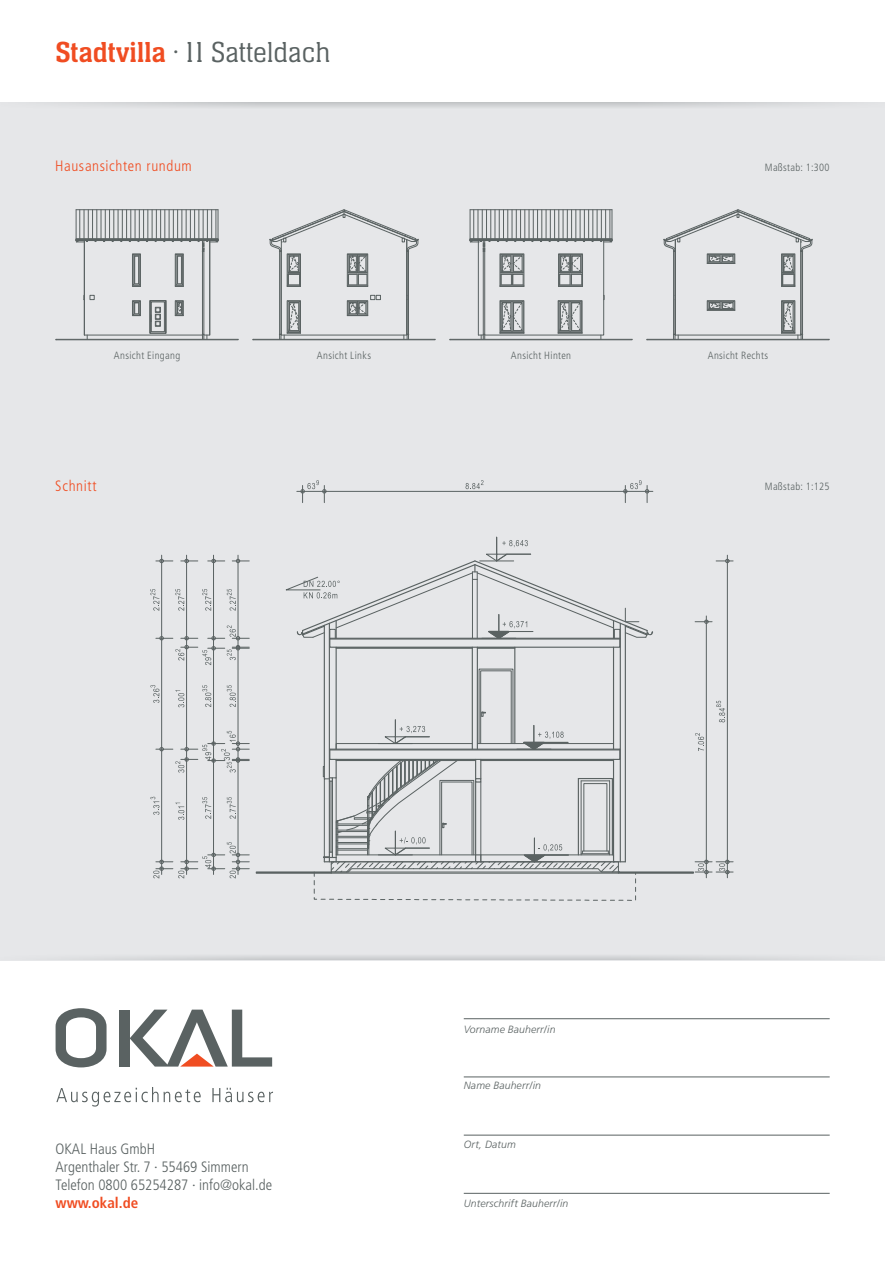
<style>
.page{position:relative;width:885px;height:1263px;background:#fff}
.page>*{position:absolute;margin:0;border:0;box-sizing:border-box;transform-origin:0 0}
.t1{font:300 30px "Neue Aachen Pro";color:#5a6262}
.t2{font:300 condensed 15px/18px "Frutiger";color:#5a6262}
.Head_neue_futura{font:300 condensed 15px "Frutiger";letter-spacing:.04em;color:#f04d22}
.t3{font:700 condensed 15px "Frutiger";color:#f04d22}
.techn_daten{font:300 condensed 10.5px "Frutiger";letter-spacing:.03em;color:#5a6262}
.Copx_neue_Futura{font:italic 300 10.5px "Frutiger";letter-spacing:.01em;color:#5a6262}
.s1{font-weight:400;color:#f04d22}
</style>
<div class="page">
<div style="left:0;top:102px;width:884px;height:858px;background:#e6e7e9"></div>
<svg style="left:69px;top:102px;width:756px;height:5px;fill:#d1d3d5"></svg>
<svg style="left:83px;top:956px;width:727px;height:4px;fill:#d3d5d6"></svg>
<hr style="left:463px;top:1135px;width:366px;height:1px;background:#5a6262">
<hr style="left:463px;top:1193px;width:366px;height:1px;background:#5a6262">
<hr style="left:463px;top:1018px;width:366px;height:1px;background:#5a6262">
<hr style="left:463px;top:1077px;width:366px;height:1px;background:#5a6262">
<svg style="left:482px;top:711px;width:4px;height:6px"></svg>
<div style="left:478px;top:669px;width:35px;height:75px;border:1px solid #5a6262"></div>
<div style="left:617px;top:871px;width:76px;height:3px;border:1px solid #5a6262"></div>
<div style="left:256px;top:871px;width:76px;height:3px;border:1px solid #5a6262"></div>
<hr style="left:324px;top:625px;width:1px;height:154px;background:#5a6262">
<hr style="left:624px;top:625px;width:2px;height:237px;background:#5a6262">
<div style="left:480px;top:670px;width:31px;height:74px;border:1px solid #5a6262"></div>
<hr style="left:514px;top:647px;width:1px;height:96px;background:#5a6262">
<hr style="left:329px;top:623px;width:1px;height:155px;background:#5a6262">
<hr style="left:335px;top:647px;width:2px;height:102px;background:#5a6262">
<hr style="left:619px;top:623px;width:1px;height:239px;background:#5a6262">
<div style="left:329px;top:638px;width:291px;height:10px;border:1px solid #5a6262"></div>
<hr style="left:476px;top:647px;width:2px;height:102px;background:#5a6262">
<hr style="left:471px;top:647px;width:2px;height:102px;background:#5a6262">
<hr style="left:613px;top:647px;width:1px;height:102px;background:#5a6262">
<hr style="left:514px;top:743px;width:99px;height:1px;background:#5a6262">
<hr style="left:477px;top:743px;width:37px;height:1px;background:#5a6262">
<hr style="left:336px;top:647px;width:136px;height:1px;background:#5a6262">
<hr style="left:477px;top:647px;width:37px;height:1px;background:#5a6262">
<hr style="left:336px;top:648px;width:136px;height:1px;background:#5a6262">
<hr style="left:477px;top:648px;width:37px;height:1px;background:#5a6262">
<hr style="left:517px;top:749px;width:34px;height:1px;background:#5a6262">
<hr style="left:297px;top:491px;width:355px;height:1px;background:#5a6262">
<svg style="left:300px;top:480px;width:26px;height:23px"></svg>
<svg style="left:465px;top:480px;width:18px;height:9px"></svg>
<svg style="left:622px;top:480px;width:27px;height:23px"></svg>
<hr style="left:213px;top:555px;width:1px;height:319px;background:#5a6262">
<svg style="left:208px;top:559px;width:17px;height:4px"></svg>
<svg style="left:202px;top:797px;width:9px;height:22px"></svg>
<svg style="left:202px;top:685px;width:9px;height:22px"></svg>
<svg style="left:202px;top:589px;width:9px;height:22px"></svg>
<hr style="left:161px;top:555px;width:1px;height:319px;background:#5a6262">
<svg style="left:156px;top:558px;width:17px;height:5px"></svg>
<svg style="left:150px;top:797px;width:9px;height:18px"></svg>
<svg style="left:150px;top:685px;width:9px;height:18px"></svg>
<svg style="left:150px;top:589px;width:9px;height:22px"></svg>
<hr style="left:186px;top:555px;width:1px;height:319px;background:#5a6262">
<svg style="left:181px;top:558px;width:17px;height:5px"></svg>
<svg style="left:175px;top:803px;width:9px;height:17px"></svg>
<svg style="left:175px;top:690px;width:9px;height:17px"></svg>
<svg style="left:175px;top:589px;width:9px;height:22px"></svg>
<hr style="left:238px;top:555px;width:1px;height:319px;background:#5a6262">
<svg style="left:232px;top:558px;width:17px;height:6px"></svg>
<svg style="left:153px;top:842px;width:96px;height:36px"></svg>
<svg style="left:227px;top:797px;width:9px;height:22px"></svg>
<svg style="left:156px;top:731px;width:93px;height:42px"></svg>
<svg style="left:227px;top:685px;width:9px;height:22px"></svg>
<svg style="left:156px;top:625px;width:93px;height:40px"></svg>
<svg style="left:227px;top:589px;width:9px;height:22px"></svg>
<hr style="left:727px;top:555px;width:1px;height:323px;background:#5a6262">
<svg style="left:716px;top:558px;width:17px;height:6px"></svg>
<svg style="left:716px;top:701px;width:9px;height:21px"></svg>
<hr style="left:706px;top:616px;width:1px;height:262px;background:#5a6262">
<svg style="left:695px;top:619px;width:17px;height:5px"></svg>
<svg style="left:695px;top:859px;width:38px;height:16px"></svg>
<svg style="left:695px;top:733px;width:9px;height:18px"></svg>
<svg style="left:335px;top:719px;width:138px;height:31px"></svg>
<svg style="left:313px;top:759px;width:323px;height:142px"></svg>
<svg style="left:522px;top:725px;width:46px;height:25px"></svg>
<svg style="left:285px;top:537px;width:368px;height:102px"></svg>
<hr style="left:76px;top:209px;width:142px;height:1px;background:#5a6262">
<svg style="left:56px;top:210px;width:182px;height:130px"></svg>
<hr style="left:470px;top:209px;width:142px;height:1px;background:#5a6262">
<svg style="left:449px;top:210px;width:183px;height:130px"></svg>
<svg style="left:252px;top:209px;width:183px;height:131px"></svg>
<hr style="left:675px;top:240px;width:1px;height:95px;background:#5a6262">
<hr style="left:673px;top:251px;width:1px;height:83px;background:#5a6262">
<hr style="left:674px;top:251px;width:1px;height:83px;background:#5a6262">
<hr style="left:800px;top:251px;width:1px;height:83px;background:#5a6262">
<hr style="left:802px;top:251px;width:1px;height:83px;background:#5a6262">
<svg style="left:646px;top:295px;width:183px;height:45px"></svg>
<svg style="left:663px;top:209px;width:149px;height:78px"></svg>
<svg style="left:56px;top:1008px;width:50px;height:59px"></svg>
<div style="left:119px;top:1009px;width:11px;height:57px;background:#5a6262"></div>
<svg style="left:130px;top:1009px;width:142px;height:57px"></svg>
<svg style="left:56px;top:1087px;width:217px;height:19px"></svg>
<p class="t1" style="left:55px;top:36px;width:277px"><span class="s1">Stadtvilla</span> · 11 Satteldach</p>
<p class="Head_neue_futura" style="left:55px;top:158px;width:138px">Hausansichten rundum</p>
<p class="techn_daten" style="left:764px;top:162px;width:66px">Maßstab: 1:300</p>
<p class="techn_daten" style="left:114px;top:349px;width:68px">Ansicht Eingang</p>
<p class="techn_daten" style="left:317px;top:349px;width:56px">Ansicht Links</p>
<p class="techn_daten" style="left:511px;top:349px;width:62px">Ansicht Hinten</p>
<p class="techn_daten" style="left:707px;top:349px;width:62px">Ansicht Rechts</p>
<p class="Head_neue_futura" style="left:55px;top:477px;width:43px">Schnitt</p>
<p class="techn_daten" style="left:764px;top:481px;width:66px">Maßstab: 1:125</p>
<p class="Copx_neue_Futura" style="left:463px;top:1023px;width:93px">Vorname Bauherr/in</p>
<p class="t2" style="left:56px;top:1140px;width:101px">OKAL Haus GmbH</p>
<p class="t2" style="left:56px;top:1158px;width:218px">Argenthaler Str. 7 · 55469 Simmern<br>Telefon 0800 65254287 · info@okal.de</p>
<p class="t3" style="left:56px;top:1193px;width:84px">www.okal.de</p>
<p class="Copx_neue_Futura" style="left:463px;top:1080px;width:79px">Name Bauherr/in</p>
<p class="Copx_neue_Futura" style="left:463px;top:1138px;width:53px">Ort, Datum</p>
<p class="Copx_neue_Futura" style="left:463px;top:1198px;width:106px">Unterschrift Bauherr/in</p>
</div>
